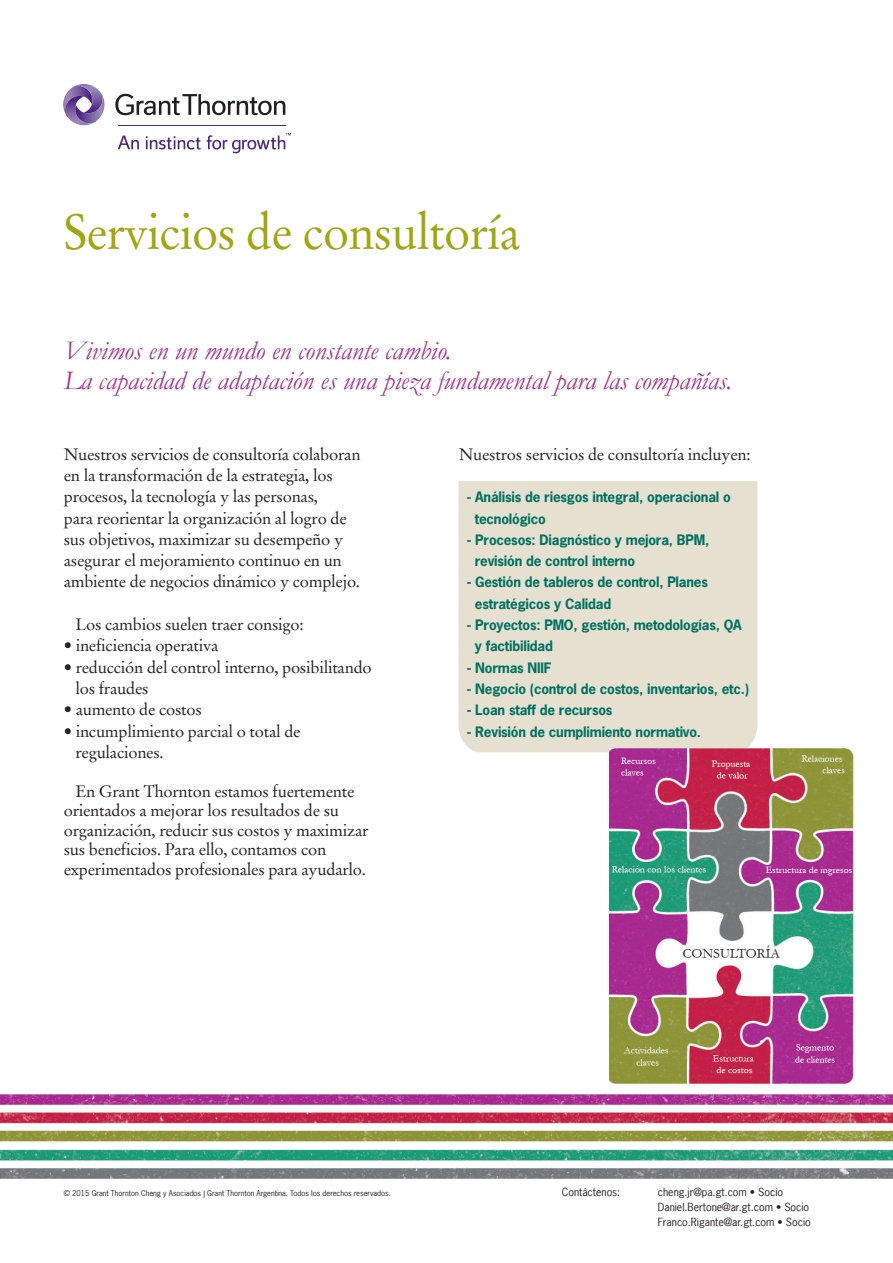
<style>
.page{position:relative;width:893px;height:1263px;background:#fff}
.page>*{position:absolute;margin:0;border:0;box-sizing:border-box;transform-origin:0 0}
.t1{font:49.5px "Stempel Garamond";letter-spacing:-.015em;color:#a0a713;scale:.95 1}
.t2{font:italic 27px "Garamond";color:#a53293}
.C_Body_copy_Indent{font:16.5px/21.3px "Stempel Garamond";letter-spacing:-.015em;color:#231f20}
.C_Body_copy_Indent-2{font:700 13.5px "News Gothic";letter-spacing:-.015em;color:#007161}
.t3{font:10.5px "News Gothic";color:#231f20}
.t4{font:7.5px "News Gothic";color:#231f20}
</style>
<div class="page">
<div style="left:458px;top:482px;width:300px;height:271px;background:#e6e0d1"></div>
<svg style="left:115px;top:94px;width:170px;height:21px"></svg>
<svg style="left:118px;top:136px;width:21px;height:13px"></svg>
<svg style="left:146px;top:136px;width:55px;height:14px"></svg>
<svg style="left:207px;top:133px;width:84px;height:20px"></svg>
<hr style="left:118px;top:125px;width:167px;height:1px;background:#4e2582">
<svg style="left:63px;top:83px;width:42px;height:43px"></svg>
<img style="left:0;top:1094px;width:893px;height:85px">
<img style="left:609px;top:748px;width:245px;height:337px">
<p class="t1" style="left:64px;top:202px;width:482px">Servicios de consultoría</p>
<p class="t2" style="left:64px;top:332px;width:389px">Vivimos en un mundo en constante cambio.</p>
<p class="t2" style="left:64px;top:362px;width:670px">La capacidad de adaptación es una pieza fundamental para las compañías.</p>
<p class="C_Body_copy_Indent" style="left:64px;top:443px;width:298px">Nuestros servicios de consultoría colaboran en la transformación de la estrategia, los procesos, la tecnología y las personas,<br>para reorientar la organización al logro de sus objetivos, maximizar su desempeño y asegurar el mejoramiento continuo en un ambiente de negocios dinámico y complejo.</p>
<p class="C_Body_copy_Indent" style="left:75px;top:614px;width:230px">Los cambios suelen traer consigo:</p>
<p class="C_Body_copy_Indent" style="left:64px;top:635px;width:156px">• ineficiencia operativa</p>
<p class="C_Body_copy_Indent" style="left:64px;top:656px;width:309px">• reducción del control interno, posibilitando</p>
<p class="C_Body_copy_Indent" style="left:75px;top:678px;width:75px">los fraudes</p>
<p class="C_Body_copy_Indent" style="left:64px;top:699px;width:140px">• aumento de costos</p>
<p class="C_Body_copy_Indent" style="left:64px;top:720px;width:238px">• incumplimiento parcial o total de</p>
<p class="C_Body_copy_Indent" style="left:75px;top:742px;width:90px">regulaciones.</p>
<p class="C_Body_copy_Indent" style="left:64px;top:781px;width:306px;line-height:19.5px;text-indent:12px">En Grant Thornton estamos fuertemente orientados a mejorar los resultados de su organización, reducir sus costos y maximizar sus beneficios. Para ello, contamos con experimentados profesionales para ayudarlo.</p>
<p class="C_Body_copy_Indent" style="left:459px;top:443px;width:293px">Nuestros servicios de consultoría incluyen:</p>
<p class="C_Body_copy_Indent-2" style="left:467px;top:488px;width:265px">- Análisis de riesgos integral, operacional o</p>
<p class="C_Body_copy_Indent-2" style="left:475px;top:509px;width:72px">tecnológico</p>
<p class="C_Body_copy_Indent-2" style="left:467px;top:531px;width:244px">- Procesos: Diagnóstico y mejora, BPM,</p>
<p class="C_Body_copy_Indent-2" style="left:475px;top:552px;width:162px">revisión de control interno</p>
<p class="C_Body_copy_Indent-2" style="left:467px;top:573px;width:243px">- Gestión de tableros de control, Planes</p>
<p class="C_Body_copy_Indent-2" style="left:475px;top:595px;width:138px">estratégicos y Calidad</p>
<p class="C_Body_copy_Indent-2" style="left:467px;top:616px;width:276px">- Proyectos: PMO, gestión, metodologías, QA</p>
<p class="C_Body_copy_Indent-2" style="left:475px;top:637px;width:80px">y factibilidad</p>
<p class="C_Body_copy_Indent-2" style="left:467px;top:659px;width:86px">- Normas NIIF</p>
<p class="C_Body_copy_Indent-2" style="left:467px;top:680px;width:284px">- Negocio (control de costos, inventarios, etc.)</p>
<p class="C_Body_copy_Indent-2" style="left:467px;top:701px;width:147px">- Loan staff de recursos</p>
<p class="C_Body_copy_Indent-2" style="left:467px;top:722px;width:236px">- Revisión de cumplimiento normativo.</p>
<p class="t4" style="left:64px;top:1188px;width:329px">© 2015 Grant Thornton Cheng y Asociados | Grant Thornton Argentina. Todos los derechos reservados.</p>
<p class="t3" style="left:562px;top:1185px;width:60px">Contáctenos:</p>
<p class="t3" style="left:658px;top:1185px;width:127px">cheng.jr@pa.gt.com • Socio</p>
<p class="t3" style="left:658px;top:1200px;width:153px">Daniel.Bertone@ar.gt.com • Socio</p>
<p class="t3" style="left:658px;top:1215px;width:154px">Franco.Rigante@ar.gt.com • Socio</p>
</div>
